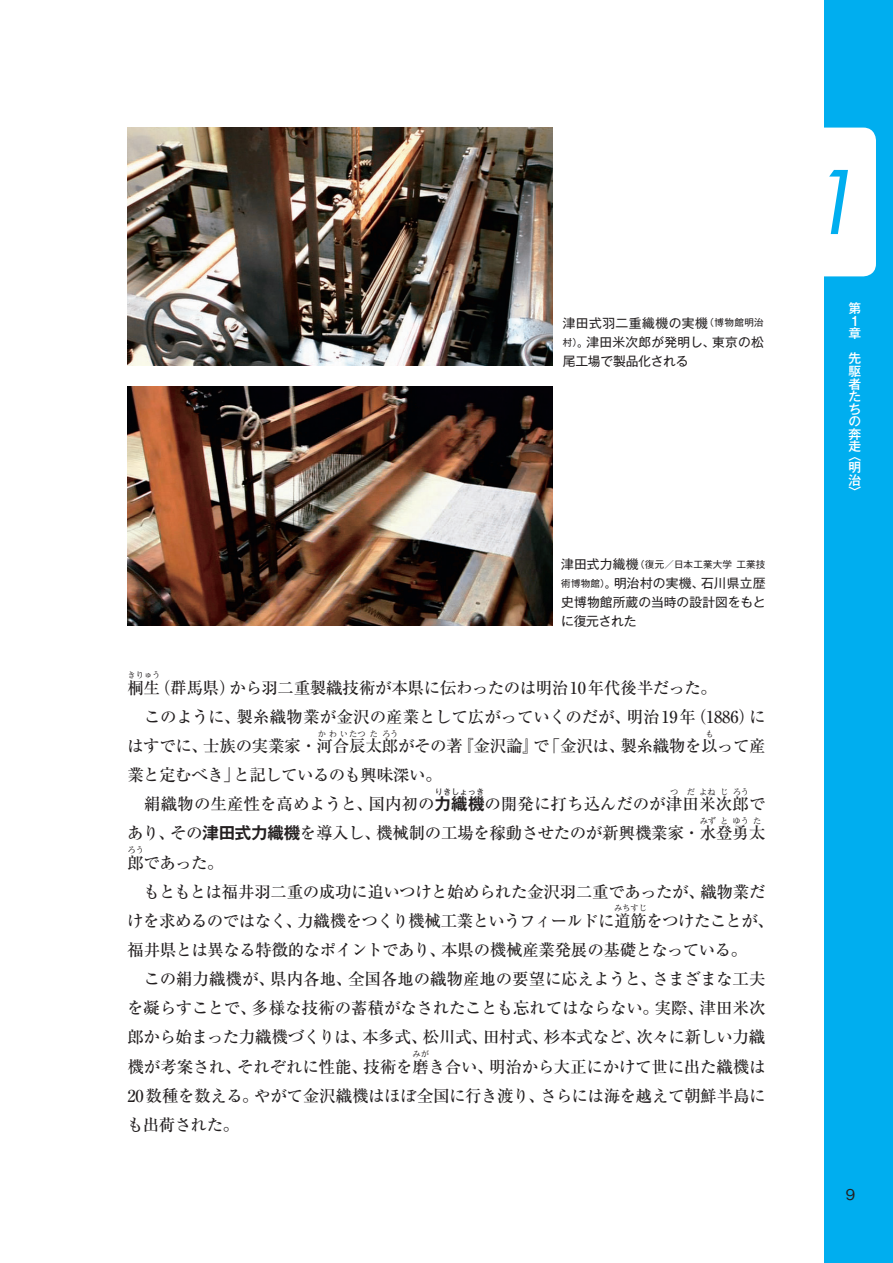
<style>
.page{position:relative;width:893px;height:1263px;background:#fff}
.page>*{position:absolute;margin:0;border:0;box-sizing:border-box;transform-origin:0 0}
.t1{font:italic 85.05px "Futura";color:#00aeef}
.t2{font:500 16.5px/29.1px "Ryumin Pro";letter-spacing:-.02em;color:#231f20}
.t3{font:500 14.85px "Gothic BBB Pro";color:#231f20}
.t4{font:12.75px/19.2px "Gothic MB101 Pro";letter-spacing:.01em;color:#231f20;text-align:justify}
.t5{font:500 12.75px/12.6px "Gothic MB101 Pro";color:#fff;text-align:justify}
.t6{font:9.6px "Gothic MB101 Pro";letter-spacing:.015em;color:#231f20}
.t7{font:500 8.25px "Ryumin Pro";color:#231f20}
.t8{font:700 8.25px "Gothic MB101 Pro De";letter-spacing:.005em;color:#231f20}
.s1{font-size:9.6px}
.s2{font-size:12.75px}
.s3{font-family:"Gothic MB101 Pro De";font-weight:700}
</style>
<div class="page">
<div style="left:825px;top:0;width:68px;height:1263px;background:#00aeef"></div>
<img style="left:128px;top:128px;width:425px;height:238px">
<img style="left:128px;top:387px;width:425px;height:238px">
<div style="left:804px;top:128px;width:72px;height:148px;background:#fff;border-radius:13px"></div>
<p class="t4" style="left:563px;top:311px;width:203px">津田式羽二重織機の実機<span class="s1">（博物館明治村）</span>。津田米次郎が発明し、東京の松尾工場で製品化される</p>
<p class="t6" style="left:561px;top:556px;width:206px"><span class="s2">津田式力織機</span>（復元／日本工業大学工業技</p>
<p class="t4" style="left:561px;top:572px;width:206px"><span class="s1">術博物館）</span>。明治村の実機、石川県立歴史博物館所蔵の当時の設計図をもとに復元された</p>
<p class="t7" style="left:128px;top:669px;width:34px">きりゅう</p>
<p class="t2" style="left:127px;top:701px;width:640px">　このように、製糸織物業が金沢の産業として広がっていくのだが、明治19年（1886）にはすでに、士族の実業家・河合辰太郎がその著『金沢論』で「金沢は、製糸織物を以って産</p>
<p class="t2" style="left:127px;top:672px;width:591px">桐生（群馬県）から羽二重製織技術が本県に伝わったのは明治10年代後半だった。</p>
<p class="t7" style="left:318px;top:727px;width:49px">かわいたつ</p>
<p class="t7" style="left:370px;top:727px;width:10px">た</p>
<p class="t7" style="left:382px;top:727px;width:18px">ろう</p>
<p class="t7" style="left:705px;top:727px;width:10px">も</p>
<p class="t2" style="left:127px;top:759px;width:640px">業と定むべき」と記しているのも興味深い。<br>　絹織物の生産性を高めようと、国内初の<span class="s3">力織機</span>の開発に打ち込んだのが津田米次郎で</p>
<p class="t8" style="left:435px;top:785px;width:51px">りきしょっき</p>
<p class="t7" style="left:670px;top:785px;width:10px">つ</p>
<p class="t7" style="left:687px;top:785px;width:10px">だ</p>
<p class="t7" style="left:699px;top:785px;width:18px">よね</p>
<p class="t7" style="left:720px;top:785px;width:10px">じ</p>
<p class="t7" style="left:733px;top:785px;width:18px">ろう</p>
<p class="t2" style="left:127px;top:817px;width:640px">あり、その<span class="s3">津田式力織機</span>を導入し、機械制の工場を稼動させたのが新興機業家・水登勇太</p>
<p class="t7" style="left:700px;top:814px;width:18px">みず</p>
<p class="t7" style="left:720px;top:814px;width:10px">と</p>
<p class="t7" style="left:733px;top:814px;width:18px">ゆう</p>
<p class="t7" style="left:753px;top:814px;width:10px">た</p>
<p class="t7" style="left:128px;top:843px;width:18px">ろう</p>
<p class="t2" style="left:127px;top:876px;width:648px">　もともとは福井羽二重の成功に追いつけと始められた金沢羽二重であったが、織物業だけを求めるのではなく、力織機をつくり機械工業というフィールドに道筋をつけたことが、</p>
<p class="t2" style="left:127px;top:847px;width:98px">郎であった。</p>
<p class="t7" style="left:614px;top:902px;width:34px">みちすじ</p>
<p class="t2" style="left:127px;top:934px;width:640px">福井県とは異なる特徴的なポイントであり、本県の機械産業発展の基礎となっている。　この絹力織機が、県内各地、全国各地の織物産地の要望に応えようと、さまざまな工夫を凝らすことで、多様な技術の蓄積がなされたことも忘れてはならない。実際、津田米次郎から始まった力織機づくりは、本多式、松川式、田村式、杉本式など、次々に新しい力織機が考案され、それぞれに性能、技術を磨き合い、明治から大正にかけて世に出た織機は</p>
<p class="t7" style="left:413px;top:1047px;width:18px">みが</p>
<p class="t2" style="left:127px;top:1080px;width:640px">20数種を数える。やがて金沢織機はほぼ全国に行き渡り、さらには海を越えて朝鮮半島にも出荷された。</p>
<h1 class="t1" style="left:807px;top:144px;width:54px">1</h1>
<p class="t5" style="left:848px;top:300px;width:14px;text-align:left">第<br>１章</p>
<p class="t5" style="left:848px;top:351px;width:14px">先駆者たちの奔走</p>
<p class="t5" style="left:848px;top:447px;width:14px">〈明治〉</p>
<p class="t3" style="left:846px;top:1182px;width:11px">9</p>
</div>
